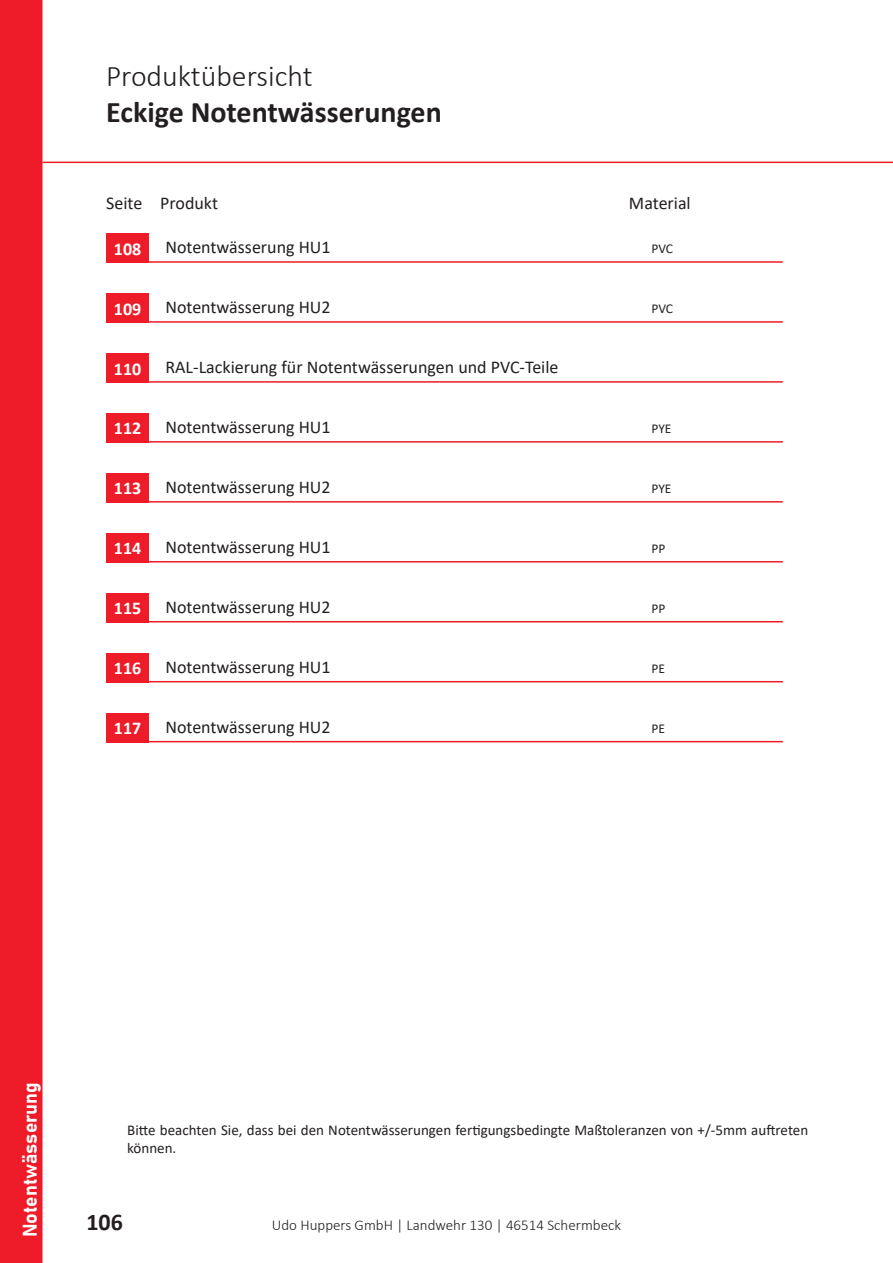
<style>
.page{position:relative;width:893px;height:1263px;background:#fff}
.page>*{position:absolute;margin:0;border:0;box-sizing:border-box;transform-origin:0 0}
.t1{font:700 30px "Calibri";color:#231f20}
.t2{font:300 30px "Calibri";color:#231f20}
.t3{font:700 24px "Calibri";color:#231f20}
.t4{font:19.5px "Bahnschrift";color:#fff}
.t5{font:18px "Calibri";color:#231f20}
.t6{font:700 18px "Calibri";color:#fff}
.t7{font:15px/18px "Calibri";color:#231f20}
.t8{font:300 15px "Calibri";color:#231f20}
.t9{font:13.5px "Calibri";letter-spacing:-.005em;color:#231f20}
</style>
<div class="page">
<div style="left:0;top:0;width:43px;height:1263px;background:#ee1c28"></div>
<hr style="left:43px;top:162px;width:850px;height:1px;background:#ee1c28">
<div style="left:106px;top:233px;width:43px;height:30px;background:#ee1c28"></div>
<hr style="left:148px;top:261px;width:635px;height:2px;background:#ee1c28">
<div style="left:106px;top:293px;width:43px;height:30px;background:#ee1c28"></div>
<hr style="left:148px;top:321px;width:635px;height:2px;background:#ee1c28">
<div style="left:106px;top:353px;width:43px;height:30px;background:#ee1c28"></div>
<hr style="left:148px;top:381px;width:635px;height:2px;background:#ee1c28">
<div style="left:106px;top:413px;width:43px;height:30px;background:#ee1c28"></div>
<hr style="left:148px;top:441px;width:635px;height:2px;background:#ee1c28">
<div style="left:106px;top:473px;width:43px;height:30px;background:#ee1c28"></div>
<hr style="left:148px;top:501px;width:635px;height:2px;background:#ee1c28">
<div style="left:106px;top:533px;width:43px;height:29px;background:#ee1c28"></div>
<hr style="left:148px;top:561px;width:635px;height:1px;background:#ee1c28">
<div style="left:106px;top:593px;width:43px;height:29px;background:#ee1c28"></div>
<hr style="left:148px;top:621px;width:635px;height:1px;background:#ee1c28">
<div style="left:106px;top:653px;width:43px;height:29px;background:#ee1c28"></div>
<hr style="left:148px;top:681px;width:635px;height:1px;background:#ee1c28">
<div style="left:106px;top:713px;width:43px;height:29px;background:#ee1c28"></div>
<hr style="left:148px;top:741px;width:635px;height:1px;background:#ee1c28">
<h1 class="t2" style="left:106px;top:58px;width:208px">Produktübersicht</h1>
<h1 class="t1" style="left:106px;top:91px;width:337px">Eckige Notentwässerungen</h1>
<p class="t5" style="left:106px;top:191px;width:113px">Seite Produkt</p>
<p class="t5" style="left:629px;top:191px;width:63px">Material</p>
<p class="t6" style="left:114px;top:236px;width:29px">108</p>
<p class="t5" style="left:165px;top:234px;width:167px">Notentwässerung HU1</p>
<p class="t9" style="left:651px;top:239px;width:23px">PVC</p>
<p class="t6" style="left:114px;top:296px;width:29px">109</p>
<p class="t5" style="left:165px;top:294px;width:167px">Notentwässerung HU2</p>
<p class="t9" style="left:651px;top:299px;width:23px">PVC</p>
<p class="t6" style="left:114px;top:356px;width:29px">110</p>
<p class="t5" style="left:165px;top:354px;width:395px">RAL-Lackierung für Notentwässerungen und PVC-Teile</p>
<p class="t6" style="left:114px;top:416px;width:29px">112</p>
<p class="t5" style="left:165px;top:414px;width:167px">Notentwässerung HU1</p>
<p class="t9" style="left:651px;top:419px;width:22px">PYE</p>
<p class="t6" style="left:114px;top:476px;width:29px">113</p>
<p class="t5" style="left:165px;top:474px;width:167px">Notentwässerung HU2</p>
<p class="t9" style="left:651px;top:479px;width:22px">PYE</p>
<p class="t6" style="left:114px;top:536px;width:29px">114</p>
<p class="t5" style="left:165px;top:534px;width:167px">Notentwässerung HU1</p>
<p class="t9" style="left:651px;top:539px;width:15px">PP</p>
<p class="t6" style="left:114px;top:596px;width:29px">115</p>
<p class="t5" style="left:165px;top:594px;width:167px">Notentwässerung HU2</p>
<p class="t9" style="left:651px;top:599px;width:15px">PP</p>
<p class="t6" style="left:114px;top:656px;width:29px">116</p>
<p class="t5" style="left:165px;top:654px;width:167px">Notentwässerung HU1</p>
<p class="t9" style="left:651px;top:659px;width:15px">PE</p>
<p class="t6" style="left:114px;top:715px;width:29px">117</p>
<p class="t5" style="left:165px;top:714px;width:167px">Notentwässerung HU2</p>
<p class="t9" style="left:651px;top:719px;width:15px">PE</p>
<p class="t4" style="left:15px;top:1237px;width:157px;rotate:-90deg">Notentwässerung</p>
<p class="t7" style="left:127px;top:1121px;width:682px">Bitte beachten Sie, dass bei den Notentwässerungen fertigungsbedingte Maßtoleranzen von +/-5mm auftreten können.</p>
<h2 class="t3" style="left:86px;top:1205px;width:38px">106</h2>
<p class="t8" style="left:272px;top:1215px;width:351px">Udo Huppers GmbH | Landwehr 130 | 46514 Schermbeck</p>
</div>
